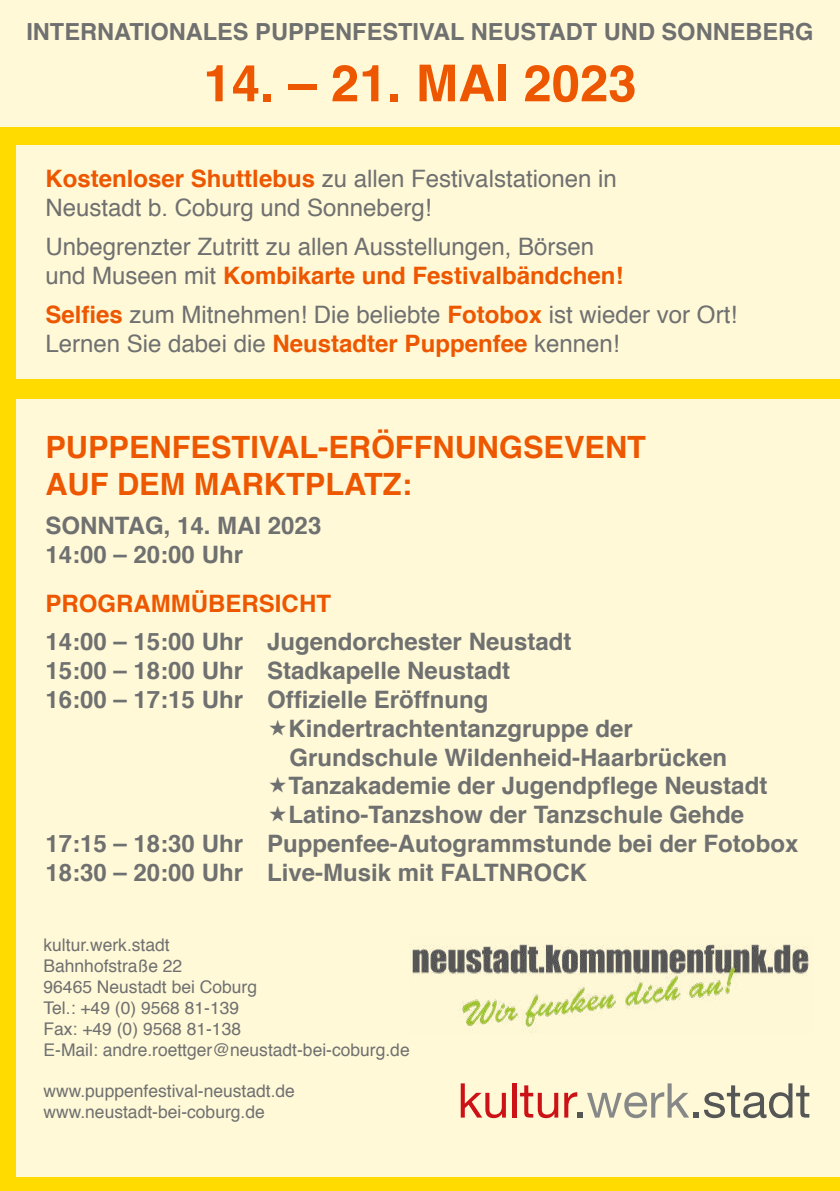
<style>
.page{position:relative;width:840px;height:1191px;background:#fff}
.page>*{position:absolute;margin:0;border:0;box-sizing:border-box;transform-origin:0 0}
.t1{font:700 50.8px "Helvetica";color:#ed5700}
.t2{font:700 30.8px/36.8px "Helvetica";color:#ed5700}
.t3{font:700 24px/28.8px "Helvetica";color:#6f7070}
.t4{font:24px/28.8px "Helvetica";color:#6f7070}
.t5{font:700 24px "Helvetica";color:#ed5700}
.t6{font:700 23.6px "Helvetica";color:#6f7070}
.t7{font:17.4px/21px "Helvetica";color:#6f7070}
.s1{font-weight:700;color:#ed5700}
</style>
<div class="page">
<div style="left:0;top:0;width:839px;height:1191px;background:#ffdb00"></div>
<div style="left:17px;top:399px;width:822px;height:777px;background:#fff9d8"></div>
<div style="left:0;top:0;width:839px;height:126px;background:#fff9d8"></div>
<div style="left:17px;top:145px;width:822px;height:234px;background:#fff9d8"></div>
<img style="left:412px;top:944px;width:397px;height:89px">
<svg style="left:460px;top:1083px;width:45px;height:35px"></svg>
<hr style="left:512px;top:1083px;width:4px;height:34px;background:#cc1216">
<svg style="left:520px;top:1085px;width:38px;height:33px"></svg>
<svg style="left:564px;top:1083px;width:244px;height:35px"></svg>
<p class="t6" style="left:26px;top:13px;width:788px">INTERNATIONALES PUPPENFESTIVAL NEUSTADT UND SONNEBERG</p>
<h1 class="t1" style="left:203px;top:42px;width:434px">14. – 21. MAI 2023</h1>
<p class="t4" style="left:45px;top:165px;width:572px"><span class="s1">Kostenloser Shuttlebus</span> zu allen Festivalstationen in<br>Neustadt b. Coburg und Sonneberg!</p>
<p class="t4" style="left:45px;top:233px;width:579px">Unbegrenzter Zutritt zu allen Ausstellungen, Börsen und Museen mit <span class="s1">Kombikarte und Festivalbändchen!</span></p>
<p class="t4" style="left:45px;top:301px;width:692px"><span class="s1">Selfies</span> zum Mitnehmen! Die beliebte <span class="s1">Fotobox</span> ist wieder vor Ort!<br>Lernen Sie dabei die <span class="s1">Neustadter Puppenfee</span> kennen!</p>
<p class="t2" style="left:45px;top:429px;width:601px">PUPPENFESTIVAL-ERÖFFNUNGSEVENT<br>AUF DEM MARKTPLATZ:</p>
<p class="t3" style="left:45px;top:511px;width:277px">SONNTAG, 14. MAI 2023<br>14:00 – 20:00 Uhr</p>
<p class="t5" style="left:45px;top:584px;width:287px">PROGRAMMÜBERSICHT</p>
<p class="t3" style="left:45px;top:628px;width:527px">14:00 – 15:00 Uhr Jugendorchester Neustadt</p>
<p class="t3" style="left:45px;top:656px;width:466px">15:00 – 18:00 Uhr Stadkapelle Neustadt</p>
<p class="t3" style="left:45px;top:685px;width:444px">16:00 – 17:15 Uhr Offizielle Eröffnung</p>
<p class="t3" style="left:288px;top:714px;width:346px">Kindertrachtentanzgruppe der</p>
<p class="t3" style="left:289px;top:743px;width:439px">Grundschule Wildenheid-Haarbrücken</p>
<p class="t3" style="left:288px;top:772px;width:480px">Tanzakademie der Jugendpflege Neustadt</p>
<p class="t3" style="left:288px;top:800px;width:457px">Latino-Tanzshow der Tanzschule Gehde</p>
<p class="t3" style="left:45px;top:829px;width:754px">17:15 – 18:30 Uhr Puppenfee-Autogrammstunde bei der Fotobox</p>
<p class="t3" style="left:45px;top:858px;width:543px">18:30 – 20:00 Uhr Live-Musik mit FALTNROCK</p>
<p class="t7" style="left:43px;top:934px;width:367px">kultur.werk.stadt<br>Bahnhofstraße 22<br>96465 Neustadt bei Coburg<br>Tel.: +49 (0) 9568 81-139<br>Fax: +49 (0) 9568 81-138<br>E-Mail: andre.roettger@neustadt-bei-coburg.de</p>
<p class="t7" style="left:43px;top:1081px;width:253px">www.puppenfestival-neustadt.de www.neustadt-bei-coburg.de</p>
</div>
